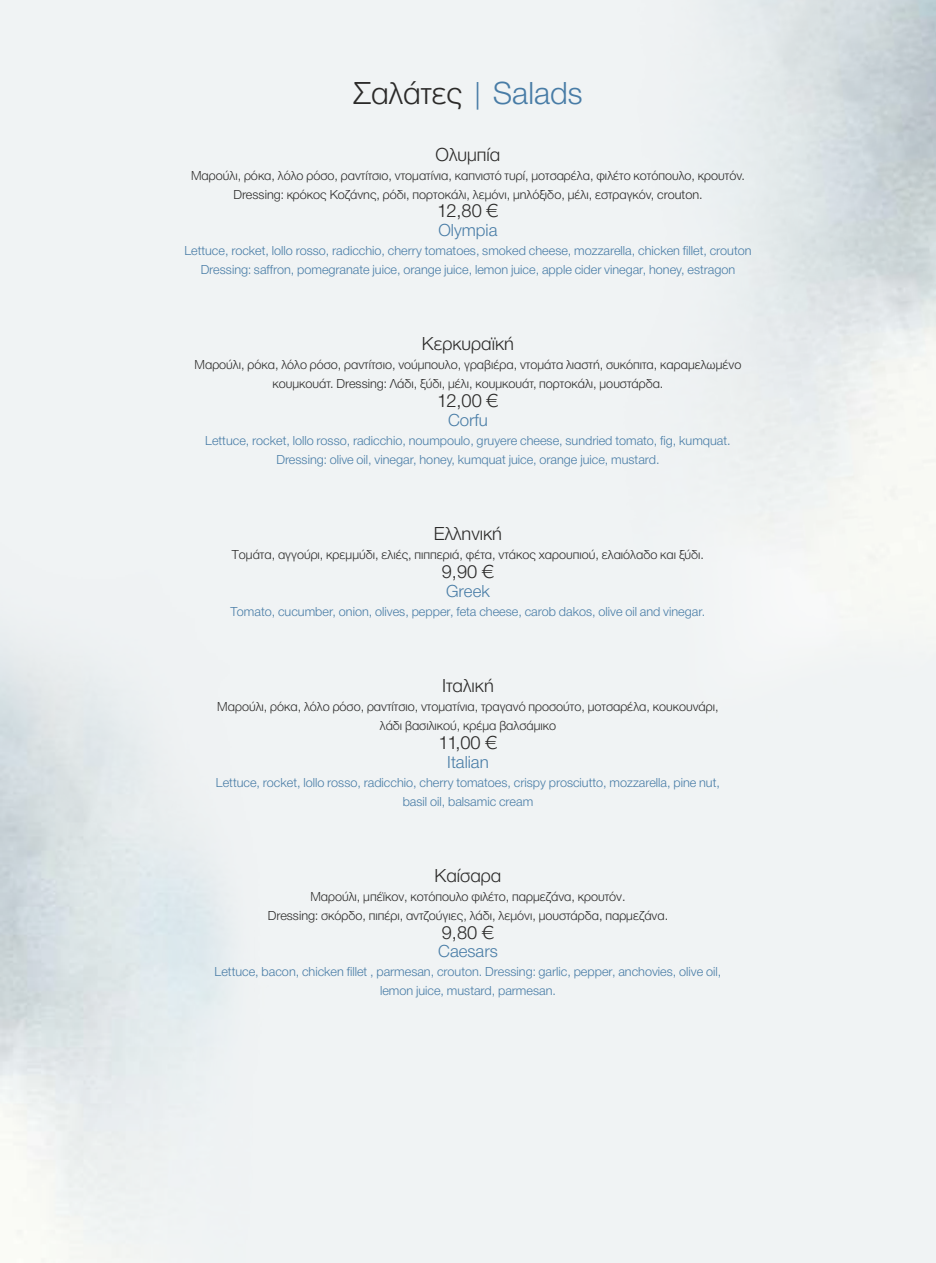
<style>
.page{position:relative;width:936px;height:1263px;background:#fff}
.page>*{position:absolute;margin:0;border:0;box-sizing:border-box;transform-origin:0 0}
.t1{font:300 33px "CF Helvetica";color:#2b2a29}
.t2{font:300 19.5px "CF Helvetica";color:#2b2a29}
.t3{font:300 18px "CF Helvetica";color:#487ca6}
.t4{font:300 13.5px/18.9px "CF Helvetica";color:#487ca6;text-align:center}
.t5{font:300 13.5px/18.9px "CF Helvetica";color:#2b2a29;text-align:center}
.s1{color:#487ca6}
</style>
<div class="page">
<div style="left:0;top:0;width:935px;height:1263px;background:#f0f3f4"></div>
<img style="left:727px;top:0;width:208px;height:552px">
<img style="left:0;top:645px;width:226px;height:618px">
<h1 class="t1" style="left:353px;top:82px;width:231px">Σαλάτες <span class="s1">| Salads</span></h1>
<h2 class="t2" style="left:435px;top:148px;width:66px">Ολυµπία</h2>
<p class="t5" style="left:191px;top:167px;width:555px">Μαρούλι, ρόκα, λόλο ρόσο, ραντίτσιο, ντοµατίνια, καπνιστό τυρί, µοτσαρέλα, φιλέτο κοτόπουλο, κρουτόν.<br>Dressing: κρόκος Κοζάνης, ρόδι, πορτοκάλι, λεµόνι, µηλόξιδο, µέλι, εστραγκόν, crouton.</p>
<h2 class="t2" style="left:437px;top:204px;width:63px">12,80 €</h2>
<h3 class="t3" style="left:438px;top:224px;width:60px">Olympia</h3>
<p class="t4" style="left:184px;top:243px;width:568px">Lettuce, rocket, lollo rosso, radicchio, cherry tomatoes, smoked cheese, mozzarella, chicken fillet, crouton<br>Dressing: saffron, pomegranate juice, orange juice, lemon juice, apple cider vinegar, honey, estragon</p>
<h2 class="t2" style="left:422px;top:337px;width:94px">Κερκυραϊκή</h2>
<p class="t5" style="left:194px;top:357px;width:548px">Μαρούλι, ρόκα, λόλο ρόσο, ραντίτσιο, νούµπουλο, γραβιέρα, ντοµάτα λιαστή, συκόπιτα, καραµελωµένο κουµκουάτ. Dressing: Λάδι, ξύδι, µέλι, κουµκουάτ, πορτοκάλι, µουστάρδα.</p>
<h2 class="t2" style="left:437px;top:394px;width:63px">12,00 €</h2>
<h3 class="t3" style="left:448px;top:414px;width:41px">Corfu</h3>
<p class="t4" style="left:205px;top:433px;width:527px">Lettuce, rocket, lollo rosso, radicchio, noumpoulo, gruyere cheese, sundried tomato, fig, kumquat.<br>Dressing: olive oil, vinegar, honey, kumquat juice, orange juice, mustard.</p>
<h2 class="t2" style="left:434px;top:527px;width:70px">Ελληνική</h2>
<p class="t5" style="left:232px;top:547px;width:473px">Τοµάτα, αγγούρι, κρεµµύδι, ελιές, πιππεριά, φέτα, ντάκος χαρουπιού, ελαιόλαδο και ξύδι.</p>
<h2 class="t2" style="left:442px;top:565px;width:54px">9,90 €</h2>
<h3 class="t3" style="left:446px;top:585px;width:45px">Greek</h3>
<p class="t4" style="left:230px;top:604px;width:476px">Tomato, cucumber, onion, olives, pepper, feta cheese, carob dakos, olive oil and vinegar.</p>
<h2 class="t2" style="left:442px;top:679px;width:53px">Ιταλική</h2>
<p class="t5" style="left:217px;top:698px;width:503px">Μαρούλι, ρόκα, λόλο ρόσο, ραντίτσιο, ντοµατίνια, τραγανό προσούτο, µοτσαρέλα, κουκουνάρι, λάδι βασιλικού, κρέµα βαλσάµικο</p>
<h2 class="t2" style="left:438px;top:736px;width:61px">11,00 €</h2>
<h3 class="t3" style="left:447px;top:756px;width:43px">Italian</h3>
<p class="t4" style="left:216px;top:774px;width:505px">Lettuce, rocket, lollo rosso, radicchio, cherry tomatoes, crispy prosciutto, mozzarella, pine nut, basil oil, balsamic cream</p>
<h2 class="t2" style="left:434px;top:868px;width:68px">Καίσαρα</h2>
<p class="t5" style="left:268px;top:888px;width:402px">Μαρούλι, µπέϊκον, κοτόπουλο φιλέτο, παρµεζάνα, κρουτόν.<br>Dressing: σκόρδο, πιπέρι, αντζούγιες, λάδι, λεµόνι, µουστάρδα, παρµεζάνα.</p>
<h2 class="t2" style="left:442px;top:925px;width:54px">9,80 €</h2>
<h3 class="t3" style="left:438px;top:945px;width:61px">Caesars</h3>
<p class="t4" style="left:214px;top:964px;width:508px">Lettuce, bacon, chicken fillet , parmesan, crouton. Dressing: garlic, pepper, anchovies, olive oil, lemon juice, mustard, parmesan.</p>
</div>
